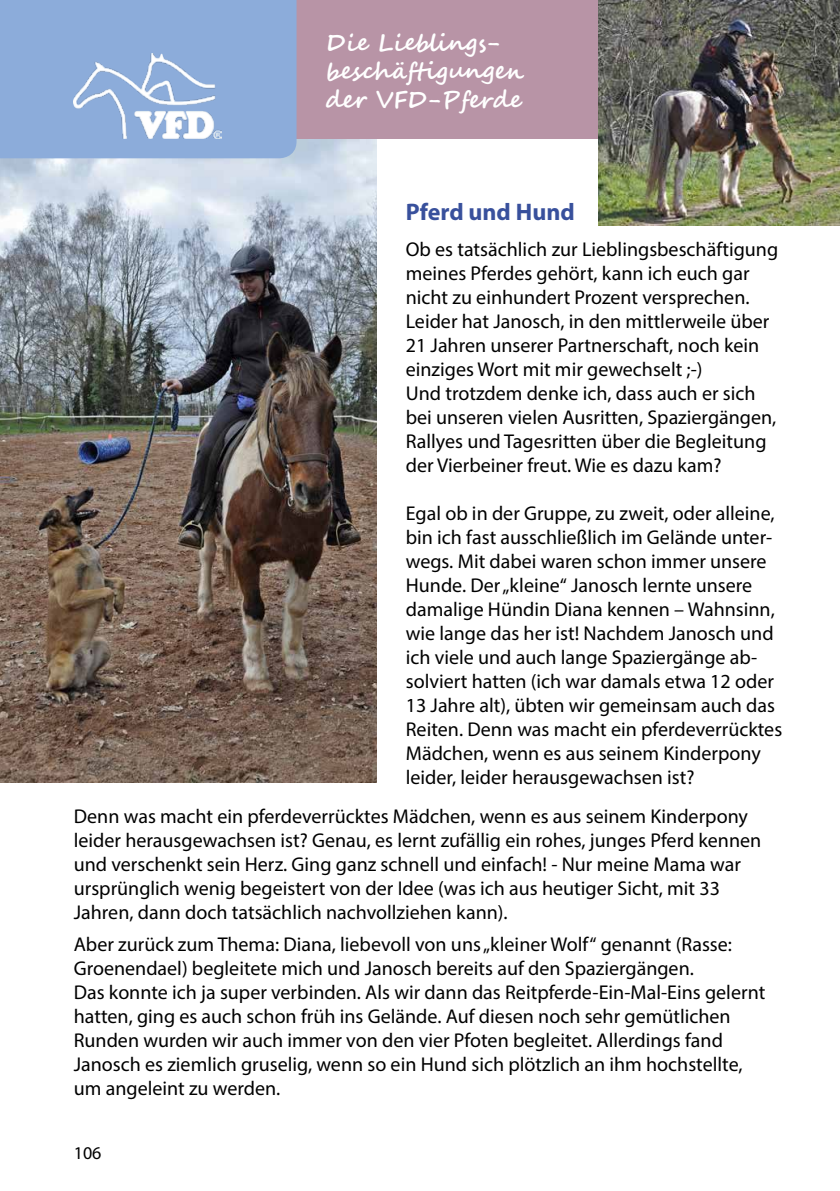
<style>
.page{position:relative;width:840px;height:1191px;background:#fff}
.page>*{position:absolute;margin:0;border:0;box-sizing:border-box;transform-origin:0 0}
.t1{font:700 24px "Myriad Pro";color:#38509c}
.t2{font:700 23.4px/28.2px "Segoe Script";letter-spacing:-.01em;color:#fff}
.t3{font:20px/24px "Myriad Pro";color:#000}
.t4{font:18px "Myriad Pro";color:#000}
</style>
<div class="page">
<img style="left:0;top:138px;width:376px;height:645px">
<div style="left:0;top:0;width:839px;height:138px;background:#b894a6"></div>
<div style="left:0;top:0;width:296px;height:158px;background:#8cacda"></div>
<img style="left:74px;top:54px;width:147px;height:84px">
<img style="left:598px;top:0;width:241px;height:226px">
<p class="t2" style="left:325px;top:29px;width:200px">Die Lieblings&shy;beschäftigungen der VFD-Pferde</p>
<p class="t1" style="left:405px;top:196px;width:170px">Pferd und Hund</p>
<p class="t3" style="left:405px;top:237px;width:374px">Ob es tatsächlich zur Lieblingsbeschäftigung meines Pferdes gehört, kann ich euch gar nicht zu einhundert Prozent versprechen.<br>Leider hat Janosch, in den mittlerweile über 21 Jahren unserer Partnerschaft, noch kein einziges Wort mit mir gewechselt ;-)<br>Und trotzdem denke ich, dass auch er sich bei unseren vielen Ausritten, Spaziergängen, Rallyes und Tagesritten über die Begleitung der Vierbeiner freut. Wie es dazu kam?</p>
<p class="t3" style="left:405px;top:501px;width:378px">Egal ob in der Gruppe, zu zweit, oder alleine, bin ich fast ausschließlich im Gelände unter&shy;wegs. Mit dabei waren schon immer unsere Hunde. Der „kleine“ Janosch lernte unsere damalige Hündin Diana kennen – Wahnsinn, wie lange das her ist! Nachdem Janosch und ich viele und auch lange Spaziergänge ab&shy;solviert hatten (ich war damals etwa 12 oder 13 Jahre alt), übten wir gemeinsam auch das Reiten. Denn was macht ein pferdeverrücktes Mädchen, wenn es aus seinem Kinderpony leider, leider herausgewachsen ist?</p>
<p class="t3" style="left:74px;top:804px;width:688px">Denn was macht ein pferdeverrücktes Mädchen, wenn es aus seinem Kinderpony leider herausgewachsen ist? Genau, es lernt zufällig ein rohes, junges Pferd kennen und verschenkt sein Herz. Ging ganz schnell und einfach! - Nur meine Mama war ursprünglich wenig begeistert von der Idee (was ich aus heutiger Sicht, mit 33<br>Jahren, dann doch tatsächlich nachvollziehen kann).</p>
<p class="t3" style="left:74px;top:932px;width:692px">Aber zurück zum Thema: Diana, liebevoll von uns „kleiner Wolf“ genannt (Rasse:<br>Groenendael) begleitete mich und Janosch bereits auf den Spaziergängen.<br>Das konnte ich ja super verbinden. Als wir dann das Reitpferde-Ein-Mal-Eins gelernt hatten, ging es auch schon früh ins Gelände. Auf diesen noch sehr gemütlichen Runden wurden wir auch immer von den vier Pfoten begleitet. Allerdings fand Janosch es ziemlich gruselig, wenn so ein Hund sich plötzlich an ihm hochstellte, um angeleint zu werden.</p>
<p class="t4" style="left:74px;top:1142px;width:29px">106</p>
</div>
